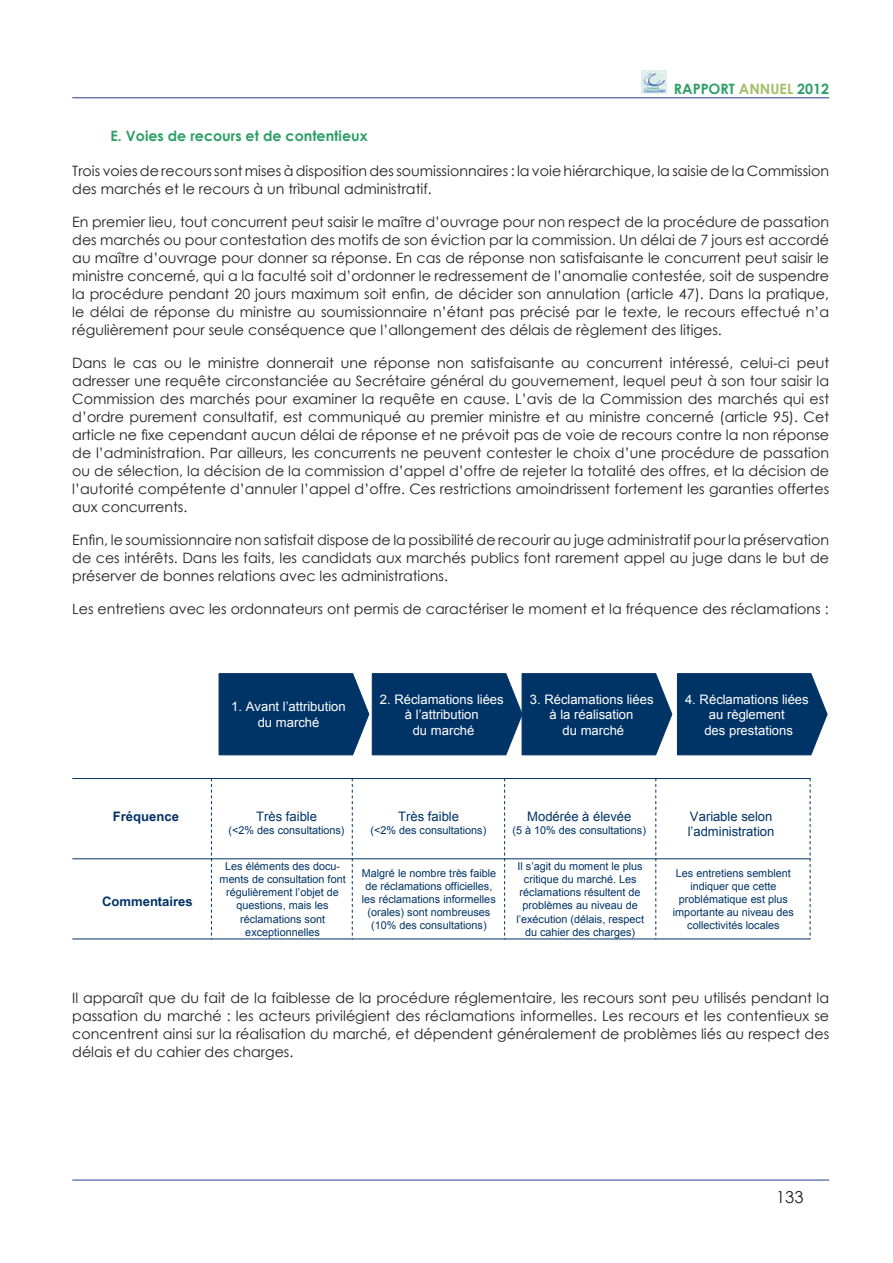
<style>
.page{position:relative;width:893px;height:1263px;background:#fff}
.page>*{position:absolute;margin:0;border:0;box-sizing:border-box;transform-origin:0 0}
.t1{font:16.5px "Century Gothic";color:#231f20}
.TEXTE{font:14.25px/18px "Century Gothic";color:#231f20;text-align:justify}
.III___2___4___D___a{font:700 14.25px "Century Gothic";color:#2b9f65}
.t2{font:13.05px/15.6px "Arial";color:#fff;text-align:center}
.t3{font:13.05px/15.6px "Arial";color:#036}
.t4{font:700 13.05px "Arial";color:#036}
.t5{font:10.8px/13px "Arial";color:#036;text-align:center}
.s1{color:#a3bf69}
</style>
<div class="page">
<hr style="left:72px;top:1180px;width:757px;height:1px;background:#253f8e">
<img style="left:642px;top:71px;width:24px;height:23px">
<hr style="left:72px;top:97px;width:757px;height:1px;background:#253f8e">
<svg style="left:218px;top:673px;width:610px;height:83px;background:#134271"></svg>
<hr style="left:73px;top:858px;width:737px;height:1px;background:#036">
<hr style="left:73px;top:938px;width:737px;height:1px;background:#036">
<svg style="left:352px;top:779px;width:1px;height:160px"></svg>
<svg style="left:504px;top:779px;width:1px;height:160px"></svg>
<svg style="left:655px;top:779px;width:1px;height:160px"></svg>
<svg style="left:810px;top:778px;width:1px;height:161px"></svg>
<svg style="left:211px;top:779px;width:1px;height:160px"></svg>
<hr style="left:73px;top:778px;width:737px;height:1px;background:#036">
<p class="III___2___4___D___a" style="left:674px;top:78px;width:157px">RAPPORT <span class="s1">ANNUEL</span> 2012</p>
<p class="III___2___4___D___a" style="left:111px;top:125px;width:259px">E. Voies de recours et de contentieux</p>
<p class="TEXTE" style="left:72px;top:162px;width:758px">Trois voies de recours sont mises à disposition des soumissionnaires : la voie hiérarchique, la saisie de la Commission des marchés et le recours à un tribunal administratif.</p>
<p class="TEXTE" style="left:72px;top:213px;width:758px">En premier lieu, tout concurrent peut saisir le maître d’ouvrage pour non respect de la procédure de passation des marchés ou pour contestation des motifs de son éviction par la commission. Un délai de 7 jours est accordé au maître d’ouvrage pour donner sa réponse. En cas de réponse non satisfaisante le concurrent peut saisir le ministre concerné, qui a la faculté soit d’ordonner le redressement de l’anomalie contestée, soit de suspendre la procédure pendant 20 jours maximum soit enfin, de décider son annulation (article 47). Dans la pratique, le délai de réponse du ministre au soumissionnaire n’étant pas précisé par le texte, le recours effectué n’a régulièrement pour seule conséquence que l’allongement des délais de règlement des litiges.</p>
<p class="TEXTE" style="left:72px;top:353px;width:758px">Dans le cas ou le ministre donnerait une réponse non satisfaisante au concurrent intéressé, celui-ci peut adresser une requête circonstanciée au Secrétaire général du gouvernement, lequel peut à son tour saisir la Commission des marchés pour examiner la requête en cause. L’avis de la Commission des marchés qui est d’ordre purement consultatif, est communiqué au premier ministre et au ministre concerné (article 95). Cet article ne fixe cependant aucun délai de réponse et ne prévoit pas de voie de recours contre la non réponse de l’administration. Par ailleurs, les concurrents ne peuvent contester le choix d’une procédure de passation ou de sélection, la décision de la commission d’appel d’offre de rejeter la totalité des offres, et la décision de l’autorité compétente d’annuler l’appel d’offre. Ces restrictions amoindrissent fortement les garanties offertes aux concurrents.</p>
<p class="TEXTE" style="left:72px;top:530px;width:758px">Enfin, le soumissionnaire non satisfait dispose de la possibilité de recourir au juge administratif pour la préservation de ces intérêts. Dans les faits, les candidats aux marchés publics font rarement appel au juge dans le but de préserver de bonnes relations avec les administrations.</p>
<p class="TEXTE" style="left:72px;top:599px;width:758px">Les entretiens avec les ordonnateurs ont permis de caractériser le moment et la fréquence des réclamations :</p>
<p class="t2" style="left:231px;top:699px;width:116px">1. Avant l’attribution du marché</p>
<p class="t2" style="left:380px;top:691px;width:125px">2. Réclamations liées à l’attribution<br>du marché</p>
<p class="t2" style="left:530px;top:691px;width:125px">3. Réclamations liées à la réalisation<br>du marché</p>
<p class="t2" style="left:685px;top:691px;width:125px">4. Réclamations liées au règlement<br>des prestations</p>
<p class="t4" style="left:113px;top:809px;width:68px">Fréquence</p>
<p class="t4" style="left:102px;top:894px;width:92px">Commentaires</p>
<p class="t3" style="left:256px;top:809px;width:62px">Très faible</p>
<p class="t5" style="left:229px;top:824px;width:117px">(&lt;2% des consultations)</p>
<p class="t3" style="left:398px;top:809px;width:62px">Très faible</p>
<p class="t5" style="left:370px;top:824px;width:117px">(&lt;2% des consultations)</p>
<p class="t3" style="left:527px;top:809px;width:106px">Modérée à élevée</p>
<p class="t5" style="left:513px;top:824px;width:135px">(5 à 10% des consultations)</p>
<p class="t3" style="left:688px;top:809px;width:88px">Variable selon l’administration</p>
<p class="t5" style="left:219px;top:860px;width:128px">Les éléments des docu&shy;ments de consultation font régulièrement l’objet de questions, mais les réclamations sont exceptionnelles</p>
<p class="t5" style="left:362px;top:866px;width:136px">Malgré le nombre très faible de réclamations officielles, les réclamations informelles (orales) sont nombreuses (10% des consultations)</p>
<p class="t5" style="left:516px;top:860px;width:129px">Il s’agit du moment le plus critique du marché. Les réclamations résultent de problèmes au niveau de l’exécution (délais, respect du cahier des charges)</p>
<p class="t5" style="left:673px;top:866px;width:123px">Les entretiens semblent indiquer que cette problématique est plus importante au niveau des collectivités locales</p>
<p class="TEXTE" style="left:72px;top:989px;width:758px">Il apparaît que du fait de la faiblesse de la procédure réglementaire, les recours sont peu utilisés pendant la passation du marché : les acteurs privilégient des réclamations informelles. Les recours et les contentieux se concentrent ainsi sur la réalisation du marché, et dépendent généralement de problèmes liés au respect des délais et du cahier des charges.</p>
<p class="t1" style="left:776px;top:1185px;width:29px">133</p>
</div>
